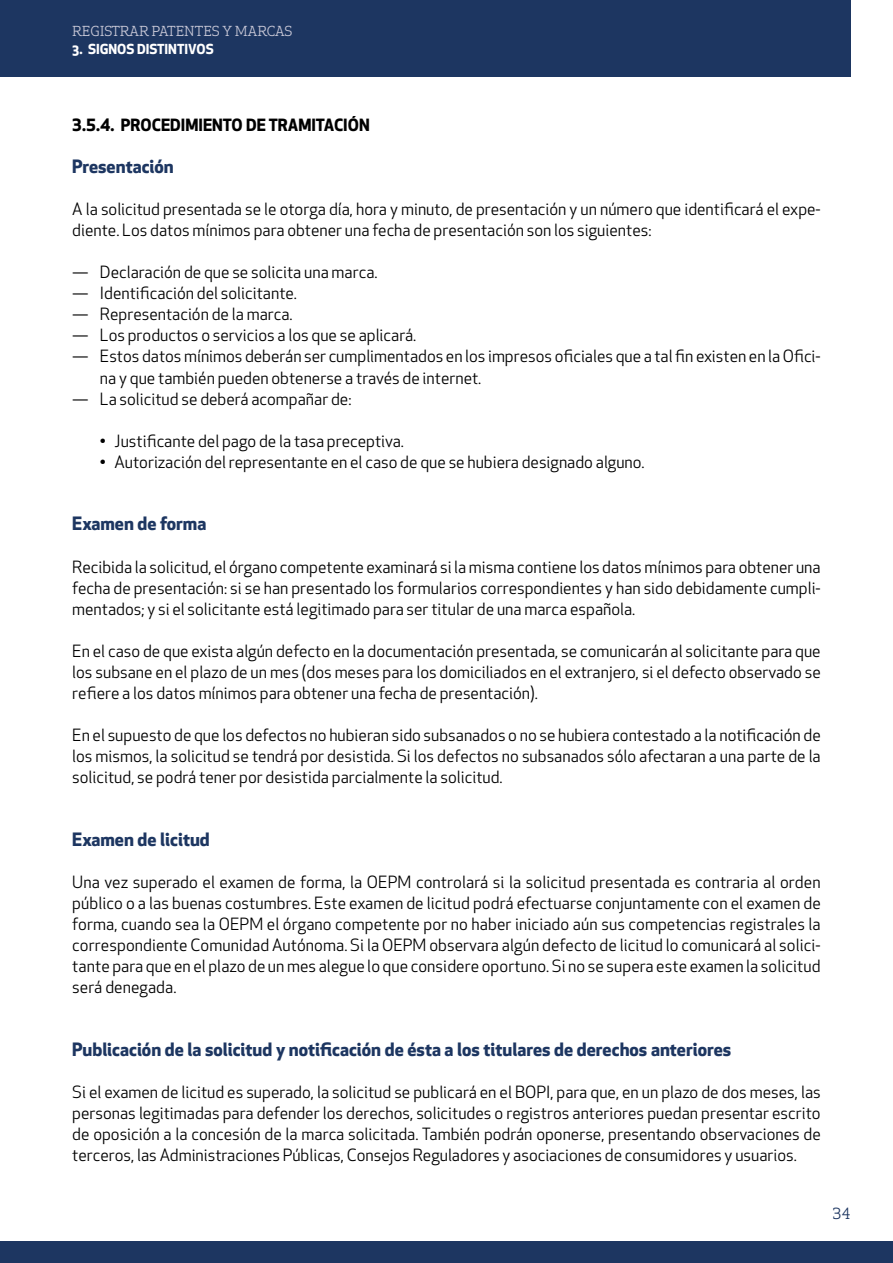
<style>
.page{position:relative;width:893px;height:1263px;background:#fff}
.page>*{position:absolute;margin:0;border:0;box-sizing:border-box;transform-origin:0 0}
.t1{font:700 18px "Apex New";color:#1d3661}
.t2{font:16.5px/21px "Apex New";color:#000;text-align:justify}
.t3{font:700 16.5px "Apex New";color:#000}
.t4{font:15px "Apex Serif";color:#1d3661}
.t5{font:13.5px "Apex Serif";color:#cdccda}
.t6{font:700 13.5px "Apex New";color:#fff}
</style>
<div class="page">
<div style="left:0;top:0;width:850px;height:77px;background:#1d3661"></div>
<div style="left:0;top:1242px;width:893px;height:21px;background:#1d3661"></div>
<p class="t5" style="left:72px;top:22px;width:222px">REGISTRAR PATENTES Y MARCAS</p>
<p class="t6" style="left:72px;top:39px;width:143px">3. SIGNOS DISTINTIVOS</p>
<p class="t3" style="left:72px;top:113px;width:299px">3.5.4. PROCEDIMIENTO DE TRAMITACIÓN</p>
<p class="t1" style="left:72px;top:154px;width:103px">Presentación</p>
<p class="t2" style="left:72px;top:199px;width:750px">A la solicitud presentada se le otorga día, hora y minuto, de presentación y un número que identificará el expe&shy;diente. Los datos mínimos para obtener una fecha de presentación son los siguientes:</p>
<p class="t2" style="left:72px;top:262px;width:307px">— Declaración de que se solicita una marca.</p>
<p class="t2" style="left:72px;top:283px;width:226px">— Identificación del solicitante.</p>
<p class="t2" style="left:72px;top:304px;width:222px">— Representación de la marca.</p>
<p class="t2" style="left:72px;top:325px;width:346px">— Los productos o servicios a los que se aplicará.</p>
<p class="t2" style="left:100px;top:346px;width:722px;text-indent:-28px">— Estos datos mínimos deberán ser cumplimentados en los impresos oficiales que a tal fin existen en la Ofici&shy;na y que también pueden obtenerse a través de internet.</p>
<p class="t2" style="left:72px;top:388px;width:281px">— La solicitud se deberá acompañar de:</p>
<p class="t2" style="left:100px;top:430px;width:306px">• Justificante del pago de la tasa preceptiva.</p>
<p class="t2" style="left:100px;top:451px;width:546px">• Autorización del representante en el caso de que se hubiera designado alguno.</p>
<p class="t1" style="left:72px;top:511px;width:136px">Examen de forma</p>
<p class="t2" style="left:72px;top:556px;width:750px">Recibida la solicitud, el órgano competente examinará si la misma contiene los datos mínimos para obtener una fecha de presentación: si se han presentado los formularios correspondientes y han sido debidamente cumpli&shy;mentados; y si el solicitante está legitimado para ser titular de una marca española.</p>
<p class="t2" style="left:72px;top:640px;width:750px">En el caso de que exista algún defecto en la documentación presentada, se comunicarán al solicitante para que los subsane en el plazo de un mes (dos meses para los domiciliados en el extranjero, si el defecto observado se refiere a los datos mínimos para obtener una fecha de presentación).</p>
<p class="t2" style="left:72px;top:724px;width:750px">En el supuesto de que los defectos no hubieran sido subsanados o no se hubiera contestado a la notificación de los mismos, la solicitud se tendrá por desistida. Si los defectos no subsanados sólo afectaran a una parte de la solicitud, se podrá tener por desistida parcialmente la solicitud.</p>
<p class="t1" style="left:72px;top:826px;width:139px">Examen de licitud</p>
<p class="t2" style="left:72px;top:871px;width:750px">Una vez superado el examen de forma, la OEPM controlará si la solicitud presentada es contraria al orden público o a las buenas costumbres. Este examen de licitud podrá efectuarse conjuntamente con el examen de forma, cuando sea la OEPM el órgano competente por no haber iniciado aún sus competencias registrales la correspondiente Comunidad Autónoma. Si la OEPM observara algún defecto de licitud lo comunicará al solici&shy;tante para que en el plazo de un mes alegue lo que considere oportuno. Si no se supera este examen la solicitud será denegada.</p>
<p class="t1" style="left:72px;top:1036px;width:660px">Publicación de la solicitud y notificación de ésta a los titulares de derechos anteriores</p>
<p class="t2" style="left:72px;top:1081px;width:750px">Si el examen de licitud es superado, la solicitud se publicará en el BOPI, para que, en un plazo de dos meses, las personas legitimadas para defender los derechos, solicitudes o registros anteriores puedan presentar escrito de oposición a la concesión de la marca solicitada. También podrán oponerse, presentando observaciones de terceros, las Administraciones Públicas, Consejos Reguladores y asociaciones de consumidores y usuarios.</p>
<p class="t4" style="left:832px;top:1204px;width:19px">34</p>
</div>
